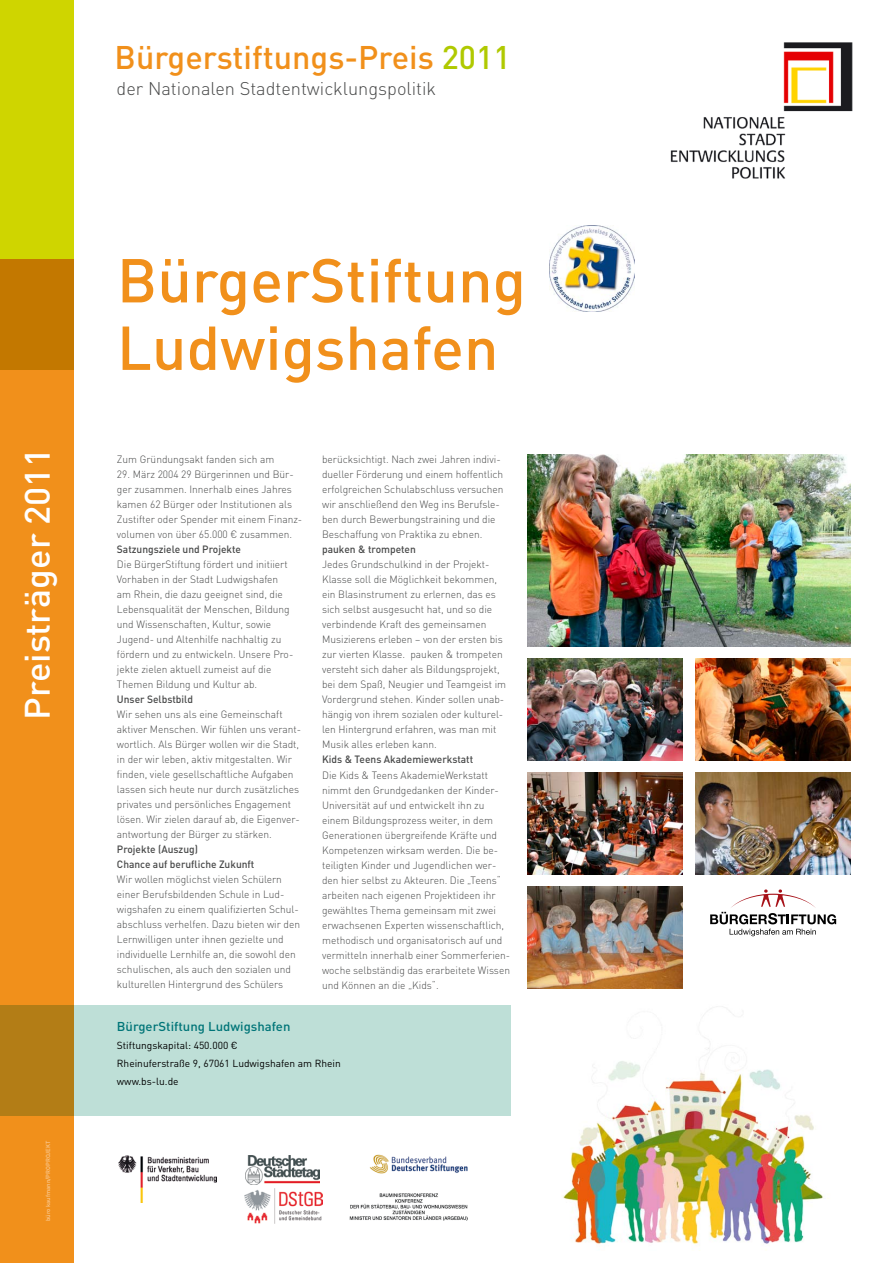
<style>
.page{position:relative;width:893px;height:1263px;background:#fff}
.page>*{position:absolute;margin:0;border:0;box-sizing:border-box;transform-origin:0 0}
.t1{font:500 60.9px/67.5px "DIN";color:#f1901b}
.t2{font:500 34.95px "DIN";color:#fff}
.t3{font:500 32.33px "DIN";color:#f1901b}
.t4{font:300 18.15px "DIN";color:#484949}
.t5{font:500 12.75px "DIN";color:#007578}
.t6{font:300 10.5px/15px "DIN";color:#484949}
.t7{font:10.2px/18px "DIN";color:#000}
.t8{font:500 5.85px "DIN";color:#faca93}
.s1{color:#b0c900}
.s2{font-weight:500}
</style>
<div class="page">
<img style="left:563px;top:1006px;width:266px;height:238px">
<img style="left:671px;top:43px;width:181px;height:136px">
<div style="left:0;top:0;width:74px;height:370px;background:#cfd500"></div>
<div style="left:0;top:1005px;width:510px;height:111px;background:#bedfd7"></div>
<img style="left:350px;top:1193px;width:118px;height:27px">
<img style="left:118px;top:1155px;width:99px;height:48px">
<img style="left:245px;top:1155px;width:75px;height:29px">
<img style="left:244px;top:1189px;width:79px;height:34px">
<img style="left:369px;top:1154px;width:99px;height:20px">
<img style="left:527px;top:455px;width:323px;height:191px">
<img style="left:527px;top:659px;width:155px;height:101px">
<img style="left:695px;top:659px;width:155px;height:101px">
<img style="left:527px;top:773px;width:155px;height:101px">
<img style="left:695px;top:773px;width:155px;height:101px">
<img style="left:527px;top:887px;width:155px;height:101px">
<svg style="left:710px;top:889px;width:126px;height:47px"></svg>
<svg style="left:0;top:259px;width:74px;height:1004px;background:#e58b17"></svg>
<img style="left:549px;top:226px;width:86px;height:85px">
<p class="t3" style="left:115px;top:37px;width:398px">Bürgerstiftungs-Preis <span class="s1">2011</span></p>
<p class="t4" style="left:117px;top:77px;width:321px">der Nationalen Stadtentwicklungspolitik</p>
<p class="t2" style="left:15px;top:720px;width:273px;rotate:-90deg">Preisträger 2011</p>
<p class="t8" style="left:44px;top:1221px;width:82px;rotate:-90deg">büro kaufmann/PROPROJEKT</p>
<p class="t1" style="left:117px;top:245px;width:411px">BürgerStiftung<br>Ludwigshafen</p>
<p class="t6" style="left:117px;top:452px;width:159px">Zum Gründungsakt fanden sich am</p>
<p class="t6" style="left:117px;top:467px;width:187px">29. März 2004 29 Bürgerinnen und Bür&shy;ger zusammen. Innerhalb eines Jahres kamen 62 Bürger oder Institutionen als Zustifter oder Spender mit einem Finanz&shy;volumen von über 65.000 € zusammen.<br><span class="s2">Satzungsziele und Projekte<br></span>Die BürgerStiftung fördert und initiiert Vorhaben in der Stadt Ludwigshafen<br>am Rhein, die dazu geeignet sind, die Lebensqualität der Menschen, Bildung und Wissenschaften, Kultur, sowie Jugend- und Altenhilfe nachhaltig zu fördern und zu entwickeln. Unsere Pro&shy;jekte zielen aktuell zumeist auf die Themen Bildung und Kultur ab.<br><span class="s2">Unser Selbstbild<br></span>Wir sehen uns als eine Gemeinschaft aktiver Menschen. Wir fühlen uns verant&shy;wortlich. Als Bürger wollen wir die Stadt, in der wir leben, aktiv mitgestalten. Wir finden, viele gesellschaftliche Aufgaben lassen sich heute nur durch zusätzliches privates und persönliches Engagement lösen. Wir zielen darauf ab, die Eigenver&shy;antwortung der Bürger zu stärken.<br><span class="s2">Projekte (Auszug)<br>Chance auf berufliche Zukunft<br></span>Wir wollen möglichst vielen Schülern einer Berufsbildenden Schule in Lud&shy;wigshafen zu einem qualifizierten Schul&shy;abschluss verhelfen. Dazu bieten wir den Lernwilligen unter ihnen gezielte und individuelle Lernhilfe an, die sowohl den schulischen, als auch den sozialen und kulturellen Hintergrund des Schülers</p>
<p class="t6" style="left:322px;top:452px;width:190px">berücksichtigt. Nach zwei Jahren indivi&shy;dueller Förderung und einem hoffentlich erfolgreichen Schulabschluss versuchen wir anschließend den Weg ins Berufsle&shy;ben durch Bewerbungstraining und die Beschaffung von Praktika zu ebnen. <span class="s2">pauken &amp; trompeten<br></span>Jedes Grundschulkind in der Projekt-Klasse soll die Möglichkeit bekommen, ein Blasinstrument zu erlernen, das es sich selbst ausgesucht hat, und so die verbindende Kraft des gemeinsamen Musizierens erleben – von der ersten bis zur vierten Klasse. pauken &amp; trompeten versteht sich daher als Bildungsprojekt, bei dem Spaß, Neugier und Teamgeist im Vordergrund stehen. Kinder sollen unab&shy;hängig von ihrem sozialen oder kulturel&shy;len Hintergrund erfahren, was man mit Musik alles erleben kann.<br><span class="s2">Kids &amp; Teens Akademiewerkstatt<br></span>Die Kids &amp; Teens AkademieWerkstatt nimmt den Grundgedanken der Kinder-Universität auf und entwickelt ihn zu einem Bildungsprozess weiter, in dem Generationen übergreifende Kräfte und Kompetenzen wirksam werden. Die be&shy;teiligten Kinder und Jugendlichen wer&shy;den hier selbst zu Akteuren. Die „Teens“ arbeiten nach eigenen Projektideen ihr gewähltes Thema gemeinsam mit zwei erwachsenen Experten wissenschaftlich, methodisch und organisatorisch auf und vermitteln innerhalb einer Sommerferien&shy;woche selbständig das erarbeitete Wissen und Können an die „Kids“.</p>
<p class="t5" style="left:117px;top:1018px;width:175px">BürgerStiftung Ludwigshafen</p>
<p class="t7" style="left:117px;top:1036px;width:225px">Stiftungskapital: 450.000 €<br>Rheinuferstraße 9, 67061 Ludwigshafen am Rhein www.bs-lu.de</p>
</div>
